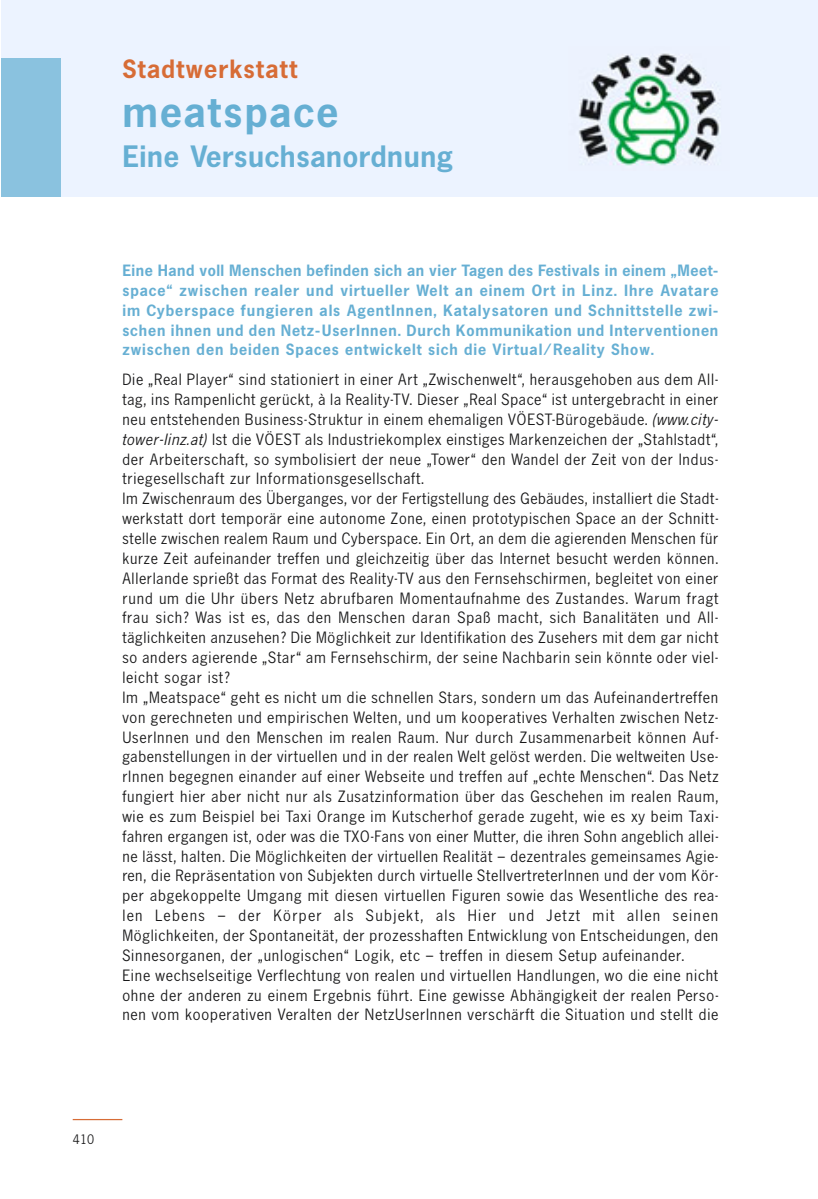
<style>
.page{position:relative;width:818px;height:1199px;background:#fff}
.page>*{position:absolute;margin:0;border:0;box-sizing:border-box;transform-origin:0 0}
.t1{font:700 43.75px "NE13";letter-spacing:.055em;color:#66afd3}
.t2{font:700 30.62px "NE13";letter-spacing:.03em;color:#66afd3}
.t3{font:700 26.25px "NE13";letter-spacing:.055em;color:#d76c36}
.t4{font:16.1px/19.8px "NE13";letter-spacing:.06em;color:#181819}
.t5{font:700 16.1px/19.8px "NE13";letter-spacing:.07em;color:#66afd3;text-align:justify}
.t6{font:13.65px "NE13";color:#181819}
.s1{font-style:italic}
</style>
<div class="page">
<div style="left:1px;top:0;width:816px;height:197px;background:#ecf3ff"></div>
<div style="left:1px;top:58px;width:59px;height:139px;background:#8ac2df"></div>
<hr style="left:73px;top:1119px;width:49px;height:1px;background:#d76c36">
<img style="left:578px;top:53px;width:142px;height:113px">
<h3 class="t3" style="left:122px;top:60px;width:176px">Stadtwerkstatt</h3>
<h1 class="t1" style="left:122px;top:97px;width:217px">meatspace</h1>
<h2 class="t2" style="left:122px;top:146px;width:331px">Eine Versuchsanordnung</h2>
<p class="t5" style="left:122px;top:262px;width:597px">Eine Hand voll Menschen befinden sich an vier Tagen des Festivals in einem „Meet&shy;space“ zwischen realer und virtueller Welt an einem Ort in Linz. Ihre Avatare im Cyberspace fungieren als AgentInnen, Katalysatoren und Schnittstelle zwi&shy;schen ihnen und den Netz-UserInnen. Durch Kommunikation und Interventionen zwischen den beiden Spaces entwickelt sich die Virtual/Reality Show.</p>
<p class="t4" style="left:122px;top:371px;width:597px">Die „Real Player“ sind stationiert in einer Art „Zwischenwelt“, herausgehoben aus dem All&shy;tag, ins Rampenlicht gerückt, à la Reality-TV. Dieser „Real Space“ ist untergebracht in einer neu entstehenden Business-Struktur in einem ehemaligen VÖEST-Bürogebäude. <span class="s1">(www.city&shy;tower-linz.at)</span> Ist die VÖEST als Industriekomplex einstiges Markenzeichen der „Stahlstadt“, der Arbeiterschaft, so symbolisiert der neue „Tower“ den Wandel der Zeit von der Indus&shy;triegesellschaft zur Informationsgesellschaft.<br>Im Zwischenraum des Überganges, vor der Fertigstellung des Gebäudes, installiert die Stadt&shy;werkstatt dort temporär eine autonome Zone, einen prototypischen Space an der Schnitt&shy;stelle zwischen realem Raum und Cyberspace. Ein Ort, an dem die agierenden Menschen für kurze Zeit aufeinander treffen und gleichzeitig über das Internet besucht werden können.<br>Allerlande sprießt das Format des Reality-TV aus den Fernsehschirmen, begleitet von einer rund um die Uhr übers Netz abrufbaren Momentaufnahme des Zustandes. Warum fragt frau sich? Was ist es, das den Menschen daran Spaß macht, sich Banalitäten und All&shy;täglichkeiten anzusehen? Die Möglichkeit zur Identifikation des Zusehers mit dem gar nicht so anders agierende „Star“ am Fernsehschirm, der seine Nachbarin sein könnte oder viel&shy;leicht sogar ist?<br>Im „Meatspace“ geht es nicht um die schnellen Stars, sondern um das Aufeinandertreffen von gerechneten und empirischen Welten, und um kooperatives Verhalten zwischen Netz-UserInnen und den Menschen im realen Raum. Nur durch Zusammenarbeit können Auf&shy;gabenstellungen in der virtuellen und in der realen Welt gelöst werden. Die weltweiten Use&shy;rInnen begegnen einander auf einer Webseite und treffen auf „echte Menschen“. Das Netz fungiert hier aber nicht nur als Zusatzinformation über das Geschehen im realen Raum, wie es zum Beispiel bei Taxi Orange im Kutscherhof gerade zugeht, wie es xy beim Taxi&shy;fahren ergangen ist, oder was die TXO-Fans von einer Mutter, die ihren Sohn angeblich allei&shy;ne lässt, halten. Die Möglichkeiten der virtuellen Realität – dezentrales gemeinsames Agie&shy;ren, die Repräsentation von Subjekten durch virtuelle StellvertreterInnen und der vom Kör&shy;per abgekoppelte Umgang mit diesen virtuellen Figuren sowie das Wesentliche des rea&shy;len Lebens – der Körper als Subjekt, als Hier und Jetzt mit allen seinen Möglichkeiten, der Spontaneität, der prozesshaften Entwicklung von Entscheidungen, den Sinnesorganen, der „unlogischen“ Logik, etc – treffen in diesem Setup aufeinander.<br>Eine wechselseitige Verflechtung von realen und virtuellen Handlungen, wo die eine nicht ohne der anderen zu einem Ergebnis führt. Eine gewisse Abhängigkeit der realen Perso&shy;nen vom kooperativen Veralten der NetzUserInnen verschärft die Situation und stellt die</p>
<p class="t6" style="left:73px;top:1135px;width:23px">410</p>
</div>
